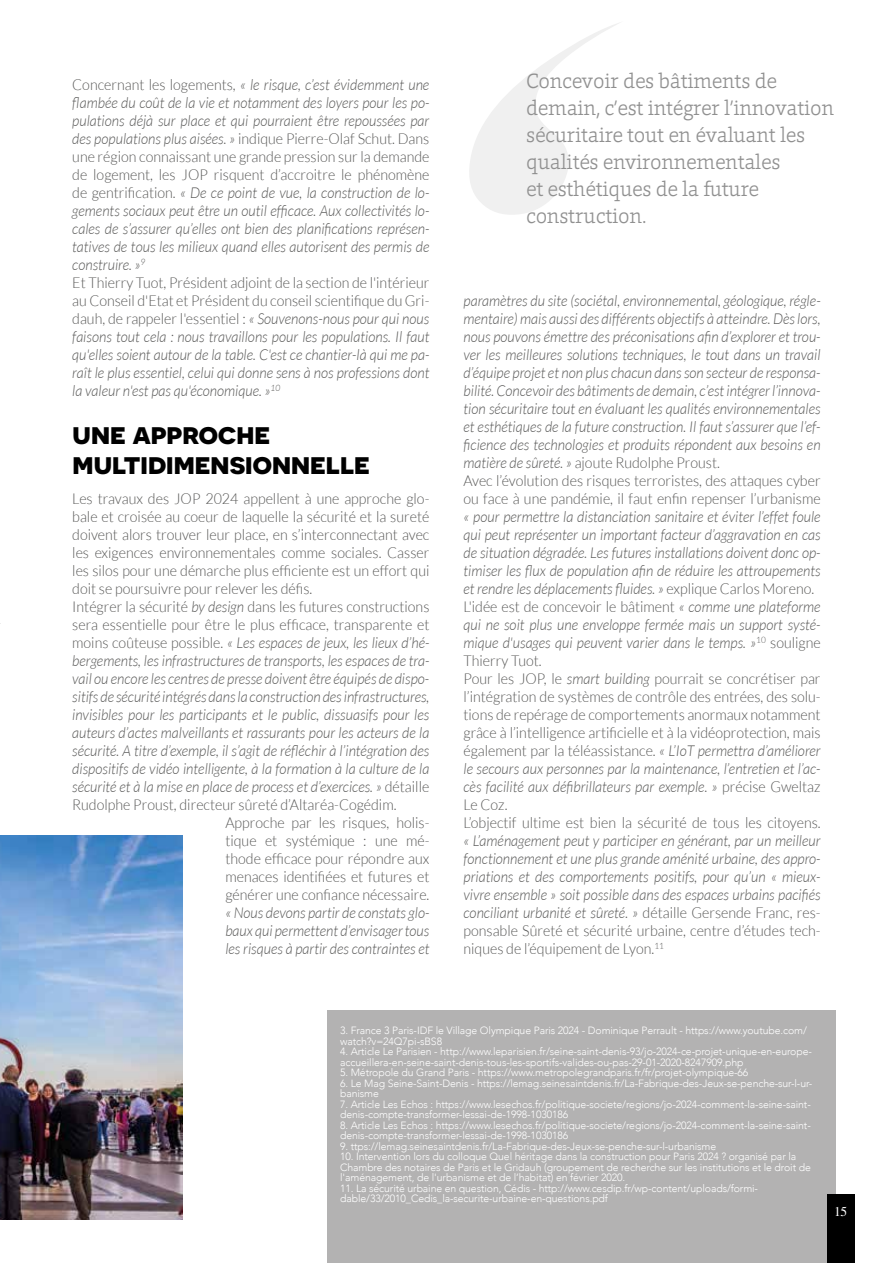
<style>
.page{position:relative;width:893px;height:1263px;background:#fff}
.page>*{position:absolute;margin:0;border:0;box-sizing:border-box;transform-origin:0 0}
.t1{font:700 30px/30px "Novecentosanswide";letter-spacing:-.02em;color:#000}
.t2{font:300 21px/27px "Foro";letter-spacing:-.01em;color:#909090;scale:.95 1}
.t3{font:italic 300 15px/18px "Lato";color:#575756;scale:.95 1}
.t4{font:300 15px "Lato";color:#575756;scale:.95 1}
.t5{font:13.5px "Te X Gyre Termes";color:#fff}
.t6{font:300 10.5px/10.5px "Avenir";letter-spacing:-.01em;color:#fff}
.s1{font-style:normal}
.s2{font-style:italic}
</style>
<div class="page">
<div style="left:327px;top:1011px;width:508px;height:252px;background:#b3b2b2"></div>
<img style="left:0;top:835px;width:183px;height:384px">
<svg style="left:0;top:623px;width:1px;height:330px"></svg>
<svg style="left:469px;top:23px;width:150px;height:192px"></svg>
<div style="left:827px;top:1195px;width:27px;height:68px;background:#000"></div>
<p class="t3" style="left:72px;top:76px;width:377px"><span class="s1">Concernant les logements,</span> « le risque, c’est évidemment une flambée du coût de la vie et notamment des loyers pour les po&shy;pulations déjà sur place et qui pourraient être repoussées par des populations plus aisées. » <span class="s1">indique Pierre-Olaf Schut. Dans une région connaissant une grande pression sur la demande de logement, les JOP risquent d’accroitre le phénomène de gentrification.</span> « De ce point de vue, la construction de lo&shy;gements sociaux peut être un outil efficace. Aux collectivités lo&shy;cales de s’assurer qu’elles ont bien des planifications représen&shy;tatives de tous les milieux quand elles autorisent des permis de construire. »<sup>9<br></sup><span class="s1">Et Thierry Tuot, Président adjoint de la section de l'intérieur au Conseil d'Etat et Président du conseil scientifique du Gri&shy;dauh, de rappeler l'essentiel :</span> « Souvenons-nous pour qui nous faisons tout cela : nous travaillons pour les populations. Il faut qu'elles soient autour de la table. C'est ce chantier-là qui me pa&shy;raît le plus essentiel, celui qui donne sens à nos professions dont la valeur n'est pas qu'économique. »<sup>10</sup></p>
<h1 class="t1" style="left:72px;top:417px;width:299px">une approche multidimensionnelle</h1>
<p class="t4" style="left:72px;top:491px;width:377px">Les travaux des JOP 2024 appellent à une approche glo-</p>
<p class="t4" style="left:72px;top:509px;width:377px">bale et croisée au coeur de laquelle la sécurité et la sureté</p>
<p class="t4" style="left:72px;top:527px;width:377px">doivent alors trouver leur place, en s’interconnectant avec</p>
<p class="t4" style="left:72px;top:545px;width:377px">les exigences environnementales comme sociales. Casser</p>
<p class="t4" style="left:72px;top:563px;width:377px">les silos pour une démarche plus efficiente est un effort qui</p>
<p class="t4" style="left:72px;top:581px;width:254px">doit se poursuivre pour relever les défis.</p>
<p class="t4" style="left:72px;top:599px;width:377px">Intégrer la sécurité <span class="s2">by design</span> dans les futures constructions</p>
<p class="t4" style="left:72px;top:617px;width:377px">sera essentielle pour être le plus efficace, transparente et</p>
<p class="t3" style="left:72px;top:634px;width:377px"><span class="s1">moins coûteuse possible.</span> « Les espaces de jeux, les lieux d’hé-</p>
<p class="t3" style="left:72px;top:652px;width:377px">bergements, les infrastructures de transports, les espaces de tra-</p>
<p class="t3" style="left:72px;top:670px;width:377px">vail ou encore les centres de presse doivent être équipés de dispo-</p>
<p class="t3" style="left:72px;top:688px;width:377px">sitifs de sécurité intégrés dans la construction des infrastructures,</p>
<p class="t3" style="left:72px;top:706px;width:377px">invisibles pour les participants et le public, dissuasifs pour les</p>
<p class="t3" style="left:72px;top:724px;width:377px">auteurs d’actes malveillants et rassurants pour les acteurs de la</p>
<p class="t3" style="left:72px;top:742px;width:377px">sécurité. A titre d’exemple, il s’agit de réfléchir à l’intégration des</p>
<p class="t3" style="left:72px;top:760px;width:377px">dispositifs de vidéo intelligente, à la formation à la culture de la</p>
<p class="t3" style="left:72px;top:778px;width:377px">sécurité et à la mise en place de process et d’exercices. » <span class="s1">détaille</span></p>
<p class="t4" style="left:72px;top:797px;width:343px">Rudolphe Proust, directeur sûreté d’Altaréa-Cogédim.</p>
<p class="t4" style="left:225px;top:815px;width:216px">Approche par les risques, holis-</p>
<p class="t4" style="left:225px;top:833px;width:216px">tique et systémique : une mé-</p>
<p class="t4" style="left:225px;top:851px;width:216px">thode efficace pour répondre aux</p>
<p class="t4" style="left:225px;top:869px;width:216px">menaces identifiées et futures et</p>
<p class="t4" style="left:225px;top:887px;width:216px">générer une confiance nécessaire.</p>
<p class="t3" style="left:225px;top:904px;width:216px;text-align:justify">« Nous devons partir de constats glo&shy;baux qui permettent d’envisager tous les risques à partir des contraintes et</p>
<h2 class="t2" style="left:526px;top:67px;width:326px">Concevoir des bâtiments de demain, c’est intégrer l’innovation sécuritaire tout en évaluant les qualités environnementales<br>et esthétiques de la future construction.</h2>
<p class="t3" style="left:463px;top:292px;width:377px">paramètres du site (sociétal, environnemental, géologique, régle&shy;mentaire) mais aussi des différents objectifs à atteindre. Dès lors, nous pouvons émettre des préconisations afin d’explorer et trou&shy;ver les meilleures solutions techniques, le tout dans un travail d’équipe projet et non plus chacun dans son secteur de responsa&shy;bilité. Concevoir des bâtiments de demain, c’est intégrer l’innova&shy;tion sécuritaire tout en évaluant les qualités environnementales et esthétiques de la future construction. Il faut s’assurer que l’ef&shy;ficience des technologies et produits répondent aux besoins en matière de sûreté. » <span class="s1">ajoute Rudolphe Proust.<br>Avec l’évolution des risques terroristes, des attaques cyber ou face à une pandémie, il faut enfin repenser l’urbanisme</span></p>
<p class="t3" style="left:463px;top:508px;width:377px">« pour permettre la distanciation sanitaire et éviter l’effet foule qui peut représenter un important facteur d’aggravation en cas de situation dégradée. Les futures installations doivent donc op&shy;timiser les flux de population afin de réduire les attroupements et rendre les déplacements fluides. » <span class="s1">explique Carlos Moreno.<br>L'idée est de concevoir le bâtiment</span> « comme une plateforme qui ne soit plus une enveloppe fermée mais un support systé&shy;mique d'usages qui peuvent varier dans le temps. »<sup>10</sup> <span class="s1">souligne Thierry Tuot.<br>Pour les JOP, le</span> smart building <span class="s1">pourrait se concrétiser par l’intégration de systèmes de contrôle des entrées, des solu&shy;tions de repérage de comportements anormaux notamment grâce à l’intelligence artificielle et à la vidéoprotection, mais également par la téléassistance.</span> « L’IoT permettra d’améliorer le secours aux personnes par la maintenance, l’entretien et l’ac&shy;cès facilité aux défibrillateurs par exemple. » <span class="s1">précise Gweltaz Le Coz.<br>L’objectif ultime est bien la sécurité de tous les citoyens.</span></p>
<p class="t3" style="left:463px;top:832px;width:377px;text-align:justify">« L’aménagement peut y participer en générant, par un meilleur fonctionnement et une plus grande aménité urbaine, des appro&shy;priations et des comportements positifs, pour qu’un « mieux&shy;vivre ensemble » soit possible dans des espaces urbains pacifiés conciliant urbanité et sûreté. » <span class="s1">détaille Gersende Franc, res&shy;ponsable Sûreté et sécurité urbaine, centre d’études tech&shy;niques de l’équipement de Lyon.</span><sup>11</sup></p>
<p class="t6" style="left:340px;top:1025px;width:468px">3. France 3 Paris-IDF le Village Olympique Paris 2024 - Dominique Perrault - https://www.youtube.com/ watch?v=24Q7pi-sBS8</p>
<p class="t6" style="left:340px;top:1046px;width:473px">4. Article Le Parisien - http://www.leparisien.fr/seine-saint-denis-93/jo-2024-ce-projet-unique-en-europe&shy;accueillera-en-seine-saint-denis-tous-les-sportifs-valides-ou-pas-29-01-2020-8247909.php</p>
<p class="t6" style="left:340px;top:1067px;width:410px">5. Métropole du Grand Paris - https://www.metropolegrandparis.fr/fr/projet-olympique-66</p>
<p class="t6" style="left:340px;top:1078px;width:474px">6. Le Mag Seine-Saint-Denis - https://lemag.seinesaintdenis.fr/La-Fabrique-des-Jeux-se-penche-sur-l-ur&shy;banisme</p>
<p class="t6" style="left:340px;top:1099px;width:472px">7. Article Les Echos : https://www.lesechos.fr/politique-societe/regions/jo-2024-comment-la-seine-saint&shy;denis-compte-transformer-lessai-de-1998-1030186</p>
<p class="t6" style="left:340px;top:1120px;width:472px">8. Article Les Echos : https://www.lesechos.fr/politique-societe/regions/jo-2024-comment-la-seine-saint&shy;denis-compte-transformer-lessai-de-1998-1030186</p>
<p class="t6" style="left:340px;top:1141px;width:378px">9. ttps://lemag.seinesaintdenis.fr/La-Fabrique-des-Jeux-se-penche-sur-l-urbanisme</p>
<p class="t6" style="left:340px;top:1151px;width:472px">10. Intervention lors du colloque Quel héritage dans la construction pour Paris 2024 ? organisé par la<br>Chambre des notaires de Paris et le Gridauh (groupement de recherche sur les institutions et le droit de l'aménagement, de l'urbanisme et de l’habitat) en février 2020.</p>
<p class="t6" style="left:340px;top:1183px;width:419px">11. La sécurité urbaine en question, Cédis - http://www.cesdip.fr/wp-content/uploads/formi&shy;dable/33/2010_Cedis_la-securite-urbaine-en-questions.pdf</p>
<p class="t5" style="left:834px;top:1202px;width:15px">15</p>
</div>
